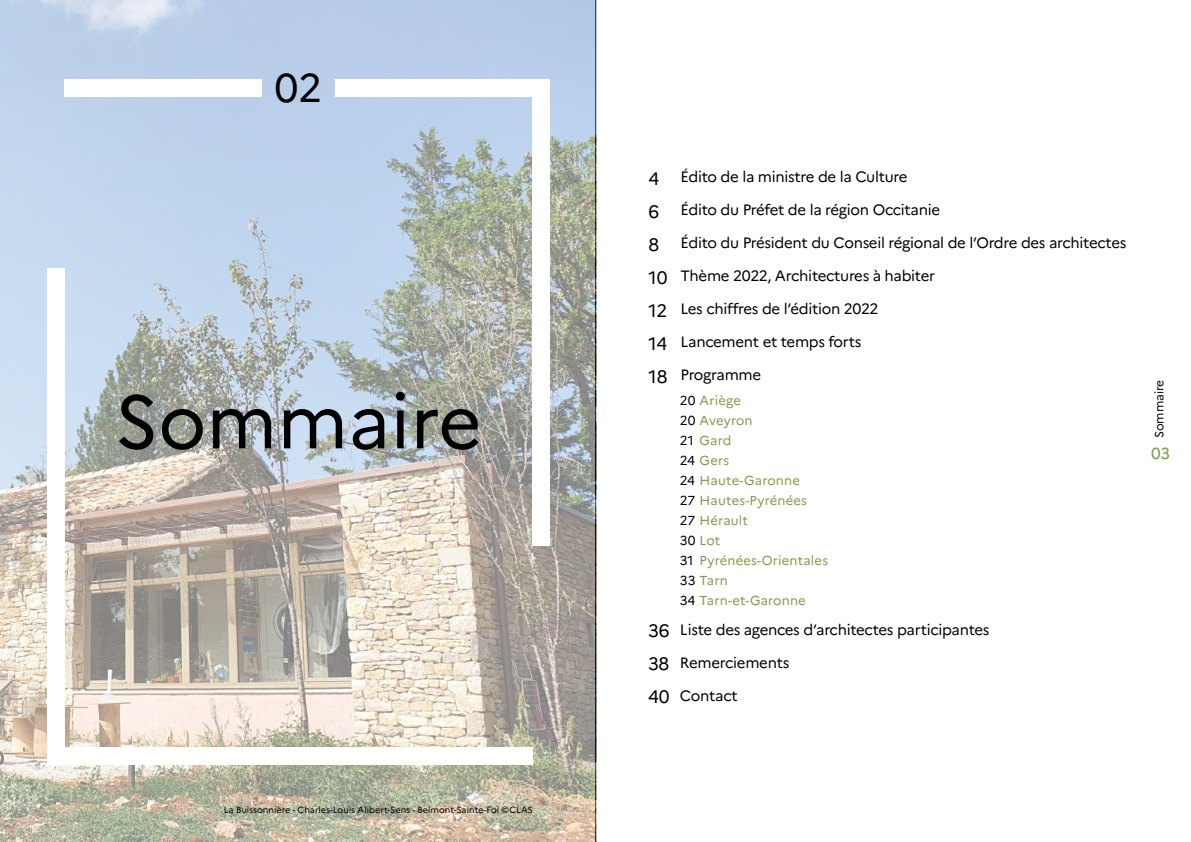
<style>
.page{position:relative;width:1191px;height:842px;background:#fff}
.page>*{position:absolute;margin:0;border:0;box-sizing:border-box;transform-origin:0 0}
.t1{font:75px "Marianne";color:#000}
.t2{font:40px "Marianne";color:#000}
.t3{font:18px/33px "Marianne";letter-spacing:-.01em;color:#000}
.t4{font:16px "Marianne";color:#779c3e}
.t5{font:15px "Marianne";letter-spacing:-.02em;color:#000}
.t6{font:13px "Marianne";letter-spacing:.015em;color:#809c4a}
.t7{font:13px "Marianne";color:#000}
.t8{font:12px "Marianne";color:#000}
.t9{font:9px "Marianne";color:#000}
.s1{color:#000}
</style>
<div class="page">
<img style="left:1px;top:0;width:595px;height:842px">
<div style="left:48px;top:268px;width:17px;height:496px;background:#fff"></div>
<div style="left:65px;top:80px;width:197px;height:17px;background:#fff"></div>
<div style="left:48px;top:747px;width:485px;height:17px;background:#fff"></div>
<div style="left:533px;top:80px;width:17px;height:465px;background:#fff"></div>
<div style="left:335px;top:80px;width:215px;height:17px;background:#fff"></div>
<h2 class="t2" style="left:274px;top:63px;width:49px">02</h2>
<h1 class="t1" style="left:115px;top:376px;width:369px">Sommaire</h1>
<p class="t9" style="left:224px;top:804px;width:310px">La Buissonnière - Charles-Louis Alibert-Sens - Belmont-Sainte-Foi ©CLAS</p>
<p class="t3" style="left:648px;top:162px;width:21px">4<br>6<br>8<br>10<br>12<br>14<br>18</p>
<p class="t3" style="left:648px;top:614px;width:23px;text-align:justify">36<br>38<br>40</p>
<p class="t5" style="left:680px;top:168px;width:228px">Édito de la ministre de la Culture</p>
<p class="t5" style="left:680px;top:201px;width:261px">Édito du Préfet de la région Occitanie</p>
<p class="t5" style="left:680px;top:234px;width:447px">Édito du Président du Conseil régional de l’Ordre des architectes</p>
<p class="t5" style="left:680px;top:267px;width:256px">Thème 2022, Architectures à habiter</p>
<p class="t5" style="left:680px;top:300px;width:200px">Les chiffres de l’édition 2022</p>
<p class="t5" style="left:680px;top:333px;width:183px">Lancement et temps forts</p>
<p class="t5" style="left:680px;top:366px;width:82px">Programme</p>
<p class="t6" style="left:680px;top:393px;width:63px"><span class="s1">20</span> Ariège</p>
<p class="t6" style="left:680px;top:413px;width:74px"><span class="s1">20</span> Aveyron</p>
<p class="t6" style="left:699px;top:433px;width:33px">Gard</p>
<p class="t6" style="left:680px;top:453px;width:51px"><span class="s1">24</span> Gers</p>
<p class="t6" style="left:680px;top:473px;width:121px"><span class="s1">24</span> Haute-Garonne</p>
<p class="t6" style="left:680px;top:493px;width:129px"><span class="s1">27</span> Hautes-Pyrénées</p>
<p class="t6" style="left:680px;top:513px;width:70px"><span class="s1">27</span> Hérault</p>
<p class="t6" style="left:680px;top:533px;width:42px"><span class="s1">30</span> Lot</p>
<p class="t6" style="left:699px;top:553px;width:130px">Pyrénées-Orientales</p>
<p class="t6" style="left:680px;top:573px;width:49px"><span class="s1">33</span> Tarn</p>
<p class="t6" style="left:680px;top:593px;width:127px"><span class="s1">34</span> Tarn-et-Garonne</p>
<p class="t7" style="left:680px;top:433px;width:15px">21</p>
<p class="t7" style="left:680px;top:553px;width:15px">31</p>
<p class="t5" style="left:680px;top:620px;width:311px">Liste des agences d’architectes participantes</p>
<p class="t5" style="left:680px;top:653px;width:111px">Remerciements</p>
<p class="t5" style="left:680px;top:686px;width:59px">Contact</p>
<p class="t8" style="left:1151px;top:438px;width:60px;rotate:-90deg">Sommaire</p>
<p class="t4" style="left:1151px;top:444px;width:20px">03</p>
</div>
